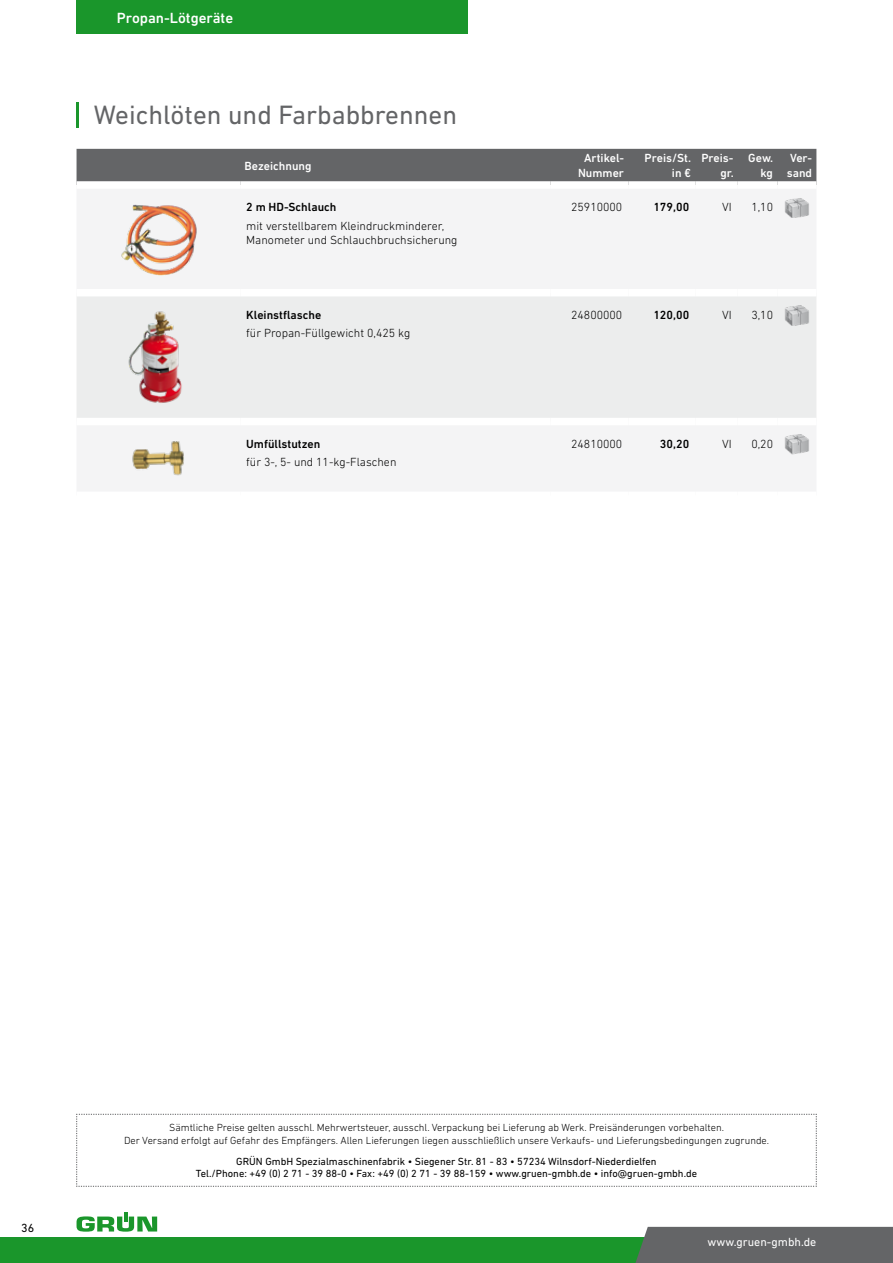
<style>
.page{position:relative;width:893px;height:1263px;background:#fff}
.page>*{position:absolute;margin:0;border:0;box-sizing:border-box;transform-origin:0 0}
.t1{font:27px "DIN Next LT Pro";color:#646567}
.t2{font:500 15px "DIN Next LT Pro";color:#fff}
.t3{font:300 12px/14.4px "DIN Next LT Pro";color:#000}
.t4{font:500 12px/14.4px "DIN Next LT Pro";color:#fff;text-align:right}
.t5{font:500 12px "DIN Next LT Pro";color:#000}
.t6{font:12px "DIN Next LT Pro";color:#fff}
.t7{font:12px "DIN Next LT Pro";color:#000}
.t8{font:300 10.5px/12.6px "DIN Next LT Pro";color:#000;text-align:center}
.t9{font:10.5px/12.6px "DIN Next LT Pro";color:#000;text-align:center}
</style>
<div class="page">
<svg style="left:76px;top:1114px;width:741px;height:72px"></svg>
<div style="left:77px;top:149px;width:739px;height:32px;background:#646567"></div>
<div style="left:77px;top:189px;width:739px;height:302px;background:#f4f4f5"></div>
<div style="left:77px;top:296px;width:739px;height:122px;background:#eceded"></div>
<div style="left:77px;top:289px;width:163px;height:7px;background:#fff"></div>
<div style="left:240px;top:289px;width:311px;height:7px;background:#fff"></div>
<div style="left:551px;top:289px;width:77px;height:7px;background:#fff"></div>
<div style="left:628px;top:289px;width:67px;height:7px;background:#fff"></div>
<div style="left:695px;top:289px;width:43px;height:7px;background:#fff"></div>
<div style="left:738px;top:289px;width:39px;height:7px;background:#fff"></div>
<div style="left:777px;top:289px;width:39px;height:7px;background:#fff"></div>
<div style="left:77px;top:418px;width:163px;height:7px;background:#fff"></div>
<div style="left:240px;top:418px;width:311px;height:7px;background:#fff"></div>
<div style="left:551px;top:418px;width:77px;height:7px;background:#fff"></div>
<div style="left:628px;top:418px;width:67px;height:7px;background:#fff"></div>
<div style="left:695px;top:418px;width:43px;height:7px;background:#fff"></div>
<div style="left:738px;top:418px;width:39px;height:7px;background:#fff"></div>
<div style="left:777px;top:418px;width:39px;height:7px;background:#fff"></div>
<img style="left:118px;top:202px;width:81px;height:74px">
<img style="left:782px;top:198px;width:29px;height:20px">
<img style="left:124px;top:310px;width:69px;height:94px">
<img style="left:782px;top:305px;width:29px;height:20px">
<img style="left:130px;top:439px;width:57px;height:39px">
<img style="left:782px;top:434px;width:29px;height:20px">
<hr style="left:77px;top:102px;width:2px;height:26px;background:#1a962b">
<svg style="left:77px;top:1212px;width:80px;height:19px"></svg>
<div style="left:0;top:1237px;width:893px;height:26px;background:#1a962b"></div>
<div style="left:635px;top:1227px;width:258px;height:36px;background:#646567"></div>
<div style="left:77px;top:0;width:391px;height:34px;background:#1a962b"></div>
<h2 class="t2" style="left:117px;top:10px;width:118px">Propan-Lötgeräte</h2>
<h1 class="t1" style="left:94px;top:99px;width:365px">Weichlöten und Farbabbrennen</h1>
<p class="t4" style="left:244px;top:158px;width:69px">Bezeichnung</p>
<p class="t4" style="left:578px;top:151px;width:47px;text-align:center">Artikel-<br>Nummer</p>
<p class="t4" style="left:645px;top:151px;width:48px">Preis/St. in €</p>
<p class="t4" style="left:701px;top:151px;width:34px">Preis&shy;gr.</p>
<p class="t4" style="left:748px;top:151px;width:26px">Gew. kg</p>
<p class="t4" style="left:787px;top:151px;width:27px;text-align:left">Ver&shy;sand</p>
<p class="t5" style="left:246px;top:200px;width:92px">2 m HD-Schlauch</p>
<p class="t3" style="left:246px;top:218px;width:213px">mit verstellbarem Kleindruckminderer,<br>Manometer und Schlauchbruchsicherung</p>
<p class="t3" style="left:571px;top:200px;width:53px">25910000</p>
<p class="t5" style="left:653px;top:200px;width:37px">179,00</p>
<p class="t3" style="left:722px;top:200px;width:11px">VI</p>
<p class="t3" style="left:751px;top:200px;width:23px">1,10</p>
<p class="t5" style="left:246px;top:308px;width:77px">Kleinstflasche</p>
<p class="t3" style="left:246px;top:326px;width:166px">für Propan-Füllgewicht 0,425 kg</p>
<p class="t5" style="left:246px;top:436px;width:76px">Umfüllstutzen</p>
<p class="t3" style="left:246px;top:455px;width:152px">für 3-, 5- und 11-kg-Flaschen</p>
<p class="t3" style="left:571px;top:307px;width:53px">24800000</p>
<p class="t5" style="left:653px;top:308px;width:37px">120,00</p>
<p class="t3" style="left:722px;top:307px;width:11px">VI</p>
<p class="t3" style="left:751px;top:307px;width:23px">3,10</p>
<p class="t3" style="left:571px;top:436px;width:53px">24810000</p>
<p class="t5" style="left:660px;top:436px;width:31px">30,20</p>
<p class="t3" style="left:722px;top:436px;width:11px">VI</p>
<p class="t3" style="left:751px;top:436px;width:23px">0,20</p>
<p class="t7" style="left:21px;top:1220px;width:15px">36</p>
<p class="t8" style="left:124px;top:1121px;width:647px">Sämtliche Preise gelten ausschl. Mehrwertsteuer, ausschl. Verpackung bei Lieferung ab Werk. Preisänderungen vorbehalten.<br>Der Versand erfolgt auf Gefahr des Empfängers. Allen Lieferungen liegen ausschließlich unsere Verkaufs- und Lieferungsbedingungen zugrunde.</p>
<p class="t9" style="left:196px;top:1155px;width:503px">GRÜN GmbH Spezialmaschinenfabrik • Siegener Str. 81 - 83 • 57234 Wilnsdorf-Niederdielfen<br>Tel./Phone: +49 (0) 2 71 - 39 88-0 • Fax: +49 (0) 2 71 - 39 88-159 • www.gruen-gmbh.de • info@gruen-gmbh.de</p>
<p class="t6" style="left:707px;top:1235px;width:110px">www.gruen-gmbh.de</p>
</div>
